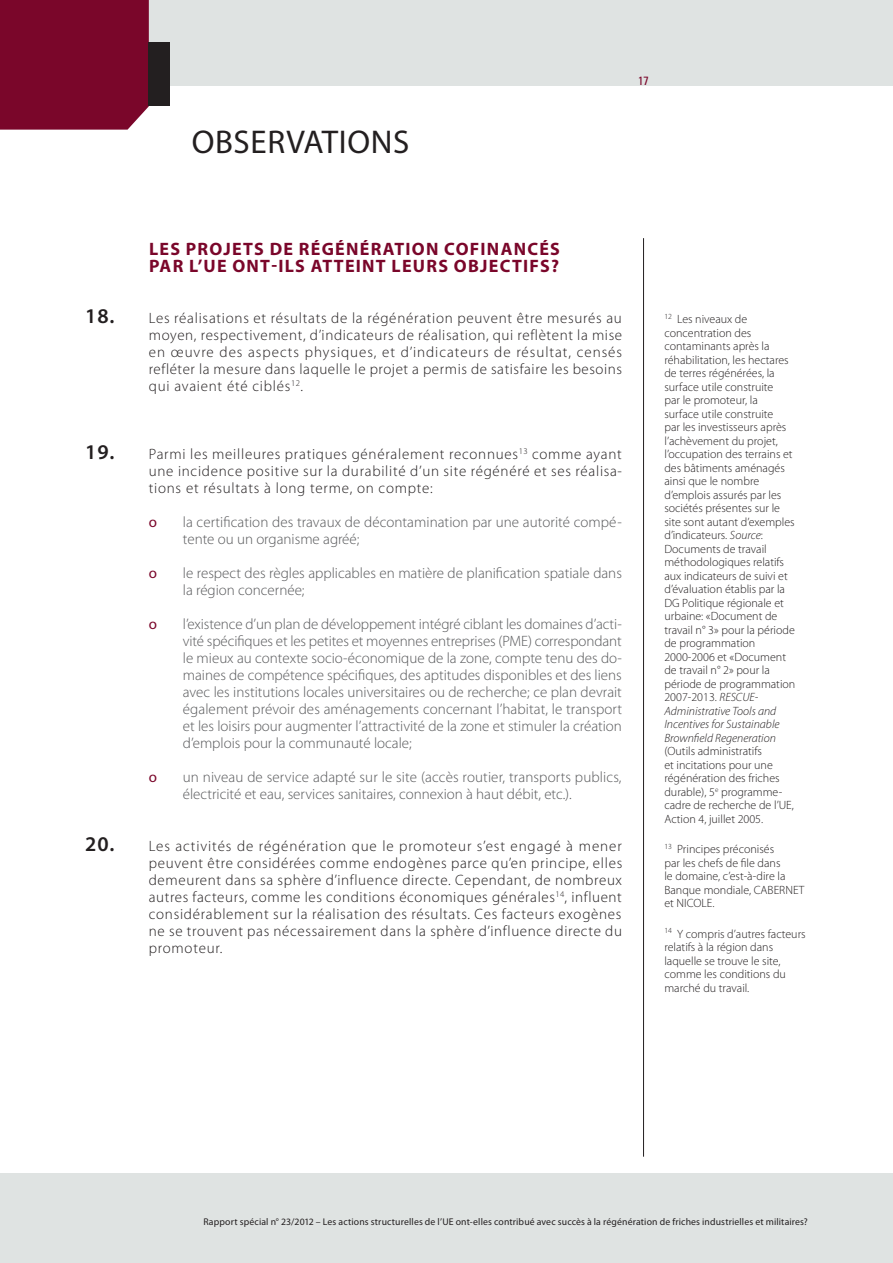
<style>
.page{position:relative;width:893px;height:1263px;background:#fff}
.page>*{position:absolute;margin:0;border:0;box-sizing:border-box;transform-origin:0 0}
.E_01_-_CHAP_TITRE_CH{font:33px "Myriad Pro";letter-spacing:.02em;color:#231f20}
.E_02_-_CHAP__TITRE_C{font:700 18px/17px "Myriad Pro";letter-spacing:.07em;color:#7a062a}
.E_05_-_CHAP__1__TEXT{font:300 15px/17px "Myriad Pro";letter-spacing:.045em;color:#231f20;text-align:justify}
.t1{font:300 15px/17px "Myriad Pro";color:#57585a}
.t2{font:15px "Myriad Pro";color:#7a062a}
.E_11_-_CHAP__FOOTNOT{font:300 12px/13.5px "Myriad Pro";color:#231f20}
.E_10_-_CHAP__FOOTNOT{font:300 12px/13.5px "Myriad Pro";color:#231f20}
.t3{font:condensed 12px "Univers LT Std";color:#7a062a}
.t4{font:9.75px "Myriad Pro";letter-spacing:.015em;color:#231f20}
.s1{font-weight:600;font-size:21px}
.s2{font-style:italic}
</style>
<div class="page">
<div style="left:0;top:1174px;width:893px;height:89px;background:#dfe3e2"></div>
<div style="left:0;top:0;width:893px;height:85px;background:#dfe3e2"></div>
<div style="left:0;top:0;width:149px;height:130px;background:#7a062a"></div>
<div style="left:149px;top:43px;width:21px;height:63px;background:#231f20"></div>
<hr style="left:643px;top:238px;width:1px;height:919px;background:#231f20">
<p class="E_01_-_CHAP_TITRE_CH" style="left:192px;top:124px;width:219px">OBSERVATIONS</p>
<p class="t3" style="left:638px;top:73px;width:12px">17</p>
<p class="E_02_-_CHAP__TITRE_C" style="left:149px;top:241px;width:412px">LES PROJETS DE RÉGÉNÉRATION COFINANCÉS<br>PAR L’UE ONT-ILS ATTEINT LEURS OBJECTIFS?</p>
<p class="E_05_-_CHAP__1__TEXT" style="left:149px;top:310px;width:475px;text-indent:-64px"><span class="s1">18.</span> Les réalisations et résultats de la régénération peuvent être mesurés au moyen, respectivement, d’indicateurs de réalisation, qui reflètent la mise en œuvre des aspects physiques, et d’indicateurs de résultat, censés refléter la mesure dans laquelle le projet a permis de satisfaire les besoins qui avaient été ciblés<sup>12</sup>.</p>
<p class="E_05_-_CHAP__1__TEXT" style="left:149px;top:446px;width:475px;text-indent:-64px"><span class="s1">19.</span> Parmi les meilleures pratiques généralement reconnues<sup>13</sup> comme ayant une incidence positive sur la durabilité d’un site régénéré et ses réalisa&shy;tions et résultats à long terme, on compte:</p>
<p class="t2" style="left:149px;top:514px;width:10px">ο</p>
<p class="t1" style="left:183px;top:514px;width:441px">la certification des travaux de décontamination par une autorité compé&shy;tente ou un organisme agréé;</p>
<p class="t2" style="left:149px;top:565px;width:10px">ο</p>
<p class="t1" style="left:183px;top:565px;width:441px">le respect des règles applicables en matière de planification spatiale dans la région concernée;</p>
<p class="t2" style="left:149px;top:616px;width:10px">ο</p>
<p class="t1" style="left:183px;top:616px;width:441px;text-align:justify">l’existence d’un plan de développement intégré ciblant les domaines d’acti&shy;vité spécifiques et les petites et moyennes entreprises (PME) correspondant le mieux au contexte socio-économique de la zone, compte tenu des do&shy;maines de compétence spécifiques, des aptitudes disponibles et des liens avec les institutions locales universitaires ou de recherche; ce plan devrait également prévoir des aménagements concernant l’habitat, le transport et les loisirs pour augmenter l’attractivité de la zone et stimuler la création d’emplois pour la communauté locale;</p>
<p class="t2" style="left:149px;top:769px;width:10px">ο</p>
<p class="t1" style="left:183px;top:769px;width:440px">un niveau de service adapté sur le site (accès routier, transports publics, électricité et eau, services sanitaires, connexion à haut débit, etc.).</p>
<p class="E_05_-_CHAP__1__TEXT" style="left:149px;top:837px;width:475px;text-indent:-64px"><span class="s1">20.</span> Les activités de régénération que le promoteur s’est engagé à mener peuvent être considérées comme endogènes parce qu’en principe, elles demeurent dans sa sphère d’influence directe. Cependant, de nombreux autres facteurs, comme les conditions économiques générales<sup>14</sup>, influent considérablement sur la réalisation des résultats. Ces facteurs exogènes ne se trouvent pas nécessairement dans la sphère d’influence directe du promoteur.</p>
<p class="E_11_-_CHAP__FOOTNOT" style="left:664px;top:313px;width:132px"><sup>12</sup> Les niveaux de concentration des contaminants après la réhabilitation, les hectares de terres régénérées, la surface utile construite<br>par le promoteur, la surface utile construite<br>par les investisseurs après l’achèvement du projet, l’occupation des terrains et des bâtiments aménagés ainsi que le nombre d’emplois assurés par les sociétés présentes sur le site sont autant d’exemples d’indicateurs. <span class="s2">Source</span>:<br>Documents de travail méthodologiques relatifs aux indicateurs de suivi et d’évaluation établis par la<br>DG Politique régionale et urbaine: «Document de travail n° 3» pour la période de programmation<br>2000-2006 et «Document de travail n° 2» pour la période de programmation<br>2007-2013. <span class="s2">RESCUE-<br>Administrative Tools and<br>Incentives for Sustainable<br>Brownfield Regeneration </span>(Outils administratifs<br>et incitations pour une régénération des friches durable), 5<sup>e</sup> programme&shy;cadre de recherche de l’UE,<br>Action 4, juillet 2005.</p>
<p class="E_10_-_CHAP__FOOTNOT" style="left:664px;top:843px;width:142px"><sup>13</sup> Principes préconisés<br>par les chefs de file dans<br>le domaine, c’est-à-dire la<br>Banque mondiale, CABERNET et NICOLE.</p>
<p class="E_10_-_CHAP__FOOTNOT" style="left:664px;top:927px;width:143px"><sup>14</sup> Y compris d’autres facteurs relatifs à la région dans laquelle se trouve le site, comme les conditions du marché du travail.</p>
<p class="t4" style="left:204px;top:1216px;width:606px">Rapport spécial n° 23/2012 – Les actions structurelles de l’UE ont-elles contribué avec succès à la régénération de friches industrielles et militaires?</p>
</div>
